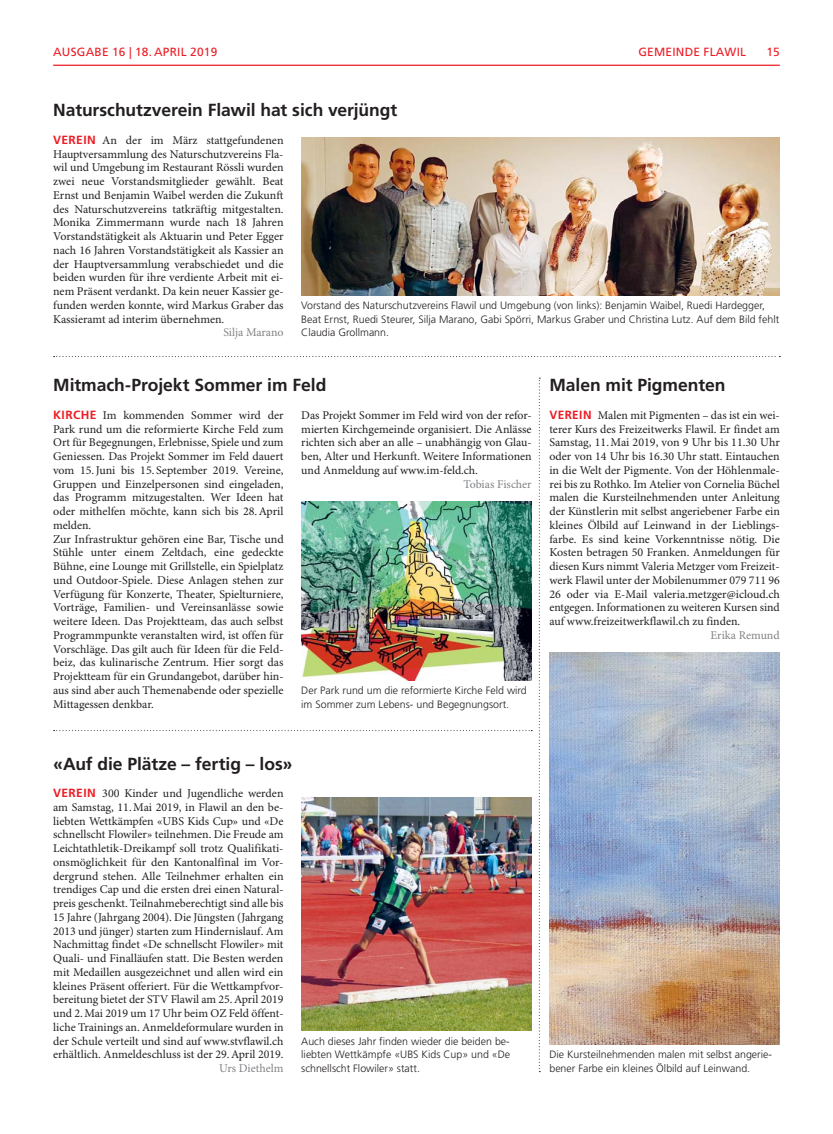
<style>
.page{position:relative;width:833px;height:1134px;background:#fff}
.page>*{position:absolute;margin:0;border:0;box-sizing:border-box;transform-origin:0 0}
.t1{font:700 17.5px "Frutiger LT Std";color:#231f20}
.t2{font:11.88px/13.8px "Minion Pro";color:#231f20;text-align:justify}
.t3{font:11.88px "Minion Pro";color:#808285}
.t4{font:11.88px "Frutiger LT Std";letter-spacing:.02em;color:#ed1c24}
.t5{font:300 10.62px/13.8px "Frutiger LT Std";color:#231f20}
.s1{font-family:"Frutiger LT Std";font-weight:700;color:#ed1c24}
</style>
<div class="page">
<hr style="left:53px;top:65px;width:727px;height:1px;background:#ed1c24">
<svg style="left:54px;top:356px;width:726px;height:1px"></svg>
<svg style="left:54px;top:730px;width:478px;height:1px"></svg>
<svg style="left:539px;top:378px;width:1px;height:694px"></svg>
<img style="left:301px;top:137px;width:479px;height:158px">
<img style="left:301px;top:501px;width:230px;height:179px">
<img style="left:549px;top:653px;width:231px;height:391px">
<img style="left:301px;top:797px;width:230px;height:234px">
<p class="t4" style="left:53px;top:46px;width:166px">AUSGABE 16 | 18. APRIL 2019</p>
<p class="t4" style="left:638px;top:46px;width:109px">GEMEINDE FLAWIL</p>
<p class="t4" style="left:766px;top:46px;width:15px">15</p>
<h1 class="t1" style="left:53px;top:102px;width:346px">Naturschutzverein Flawil hat sich verjüngt</h1>
<p class="t2" style="left:53px;top:134px;width:232px"><span class="s1">VEREIN</span> An der im März stattgefundenen Hauptversammlung des Naturschutzvereins Fla&shy;wil und Umgebung im Restaurant Rössli wurden zwei neue Vorstandsmitglieder gewählt. Beat Ernst und Benjamin Waibel werden die Zukunft des Naturschutzvereins tatkräftig mitgestalten.<br>Monika Zimmermann wurde nach 18 Jahren Vorstandstätigkeit als Aktuarin und Peter Egger nach 16 Jahren Vorstandstätigkeit als Kassier an der Hauptversammlung verabschiedet und die beiden wurden für ihre verdiente Arbeit mit ei&shy;nem Präsent verdankt. Da kein neuer Kassier ge&shy;funden werden konnte, wird Markus Graber das Kassieramt ad interim übernehmen.</p>
<p class="t3" style="left:223px;top:328px;width:62px">Silja Marano</p>
<p class="t5" style="left:301px;top:299px;width:479px">Vorstand des Naturschutzvereins Flawil und Umgebung (von links): Benjamin Waibel, Ruedi Hardegger,<br>Beat Ernst, Ruedi Steurer, Silja Marano, Gabi Spörri, Markus Graber und Christina Lutz. Auf dem Bild fehlt<br>Claudia Grollmann.</p>
<h1 class="t1" style="left:53px;top:377px;width:275px">Mitmach-Projekt Sommer im Feld</h1>
<p class="t2" style="left:53px;top:409px;width:232px;text-align:left"><span class="s1">KIRCHE</span> Im kommenden Sommer wird der Park rund um die reformierte Kirche Feld zum Ort für Begegnungen, Erlebnisse, Spiele und zum Geniessen. Das Projekt Sommer im Feld dauert vom 15. Juni bis 15. September 2019. Vereine, Gruppen und Einzelpersonen sind eingeladen, das Programm mitzugestalten. Wer Ideen hat oder mithelfen möchte, kann sich bis 28. April melden.<br>Zur Infrastruktur gehören eine Bar, Tische und Stühle unter einem Zeltdach, eine gedeckte Bühne, eine Lounge mit Grillstelle, ein Spielplatz und Outdoor-Spiele. Diese Anlagen stehen zur Verfügung für Konzerte, Theater, Spielturniere, Vorträge, Familien- und Vereinsanlässe sowie weitere Ideen. Das Projektteam, das auch selbst Programmpunkte veranstalten wird, ist offen für Vorschläge. Das gilt auch für Ideen für die Feld&shy;beiz, das kulinarische Zentrum. Hier sorgt das Projektteam für ein Grundangebot, darüber hin&shy;aus sind aber auch Themenabende oder spezielle Mittagessen denkbar.</p>
<p class="t2" style="left:301px;top:409px;width:232px">Das Projekt Sommer im Feld wird von der refor&shy;mierten Kirchgemeinde organisiert. Die Anlässe richten sich aber an alle – unabhängig von Glau&shy;ben, Alter und Herkunft. Weitere Informationen und Anmeldung auf www.im-feld.ch.</p>
<p class="t3" style="left:463px;top:479px;width:70px">Tobias Fischer</p>
<p class="t5" style="left:301px;top:684px;width:227px">Der Park rund um die reformierte Kirche Feld wird im Sommer zum Lebens- und Begegnungsort.</p>
<h1 class="t1" style="left:549px;top:377px;width:177px">Malen mit Pigmenten</h1>
<p class="t2" style="left:549px;top:409px;width:232px"><span class="s1">VEREIN</span> Malen mit Pigmenten – das ist ein wei&shy;terer Kurs des Freizeitwerks Flawil. Er findet am Samstag, 11. Mai 2019, von 9 Uhr bis 11.30 Uhr oder von 14 Uhr bis 16.30 Uhr statt. Eintauchen in die Welt der Pigmente. Von der Höhlenmale&shy;rei bis zu Rothko. Im Atelier von Cornelia Büchel malen die Kursteilnehmenden unter Anleitung der Künstlerin mit selbst angeriebener Farbe ein kleines Ölbild auf Leinwand in der Lieblings&shy;farbe. Es sind keine Vorkenntnisse nötig. Die Kosten betragen 50 Franken. Anmeldungen für diesen Kurs nimmt Valeria Metzger vom Freizeit&shy;werk Flawil unter der Mobilenummer 079 711 96<br>26 oder via E-Mail valeria.metzger@icloud.ch entgegen. Informationen zu weiteren Kursen sind auf www.freizeitwerkflawil.ch zu finden.</p>
<p class="t3" style="left:710px;top:630px;width:71px">Erika Remund</p>
<h1 class="t1" style="left:53px;top:755px;width:241px">«Auf die Plätze – fertig – los»</h1>
<p class="t2" style="left:53px;top:787px;width:232px"><span class="s1">VEREIN</span> 300 Kinder und Jugendliche werden am Samstag, 11. Mai 2019, in Flawil an den be&shy;liebten Wettkämpfen «UBS Kids Cup» und «De schnellscht Flowiler» teilnehmen. Die Freude am Leichtathletik-Dreikampf soll trotz Qualifikati&shy;onsmöglichkeit für den Kantonalfinal im Vor&shy;dergrund stehen. Alle Teilnehmer erhalten ein trendiges Cap und die ersten drei einen Natural&shy;preis geschenkt. Teilnahmeberechtigt sind alle bis 15 Jahre (Jahrgang 2004). Die Jüngsten (Jahrgang 2013 und jünger) starten zum Hindernislauf. Am Nachmittag findet «De schnellscht Flowiler» mit Quali- und Finalläufen statt. Die Besten werden mit Medaillen ausgezeichnet und allen wird ein kleines Präsent offeriert. Für die Wettkampfvor&shy;bereitung bietet der STV Flawil am 25. April 2019 und 2. Mai 2019 um 17 Uhr beim OZ Feld öffent&shy;liche Trainings an. Anmeldeformulare wurden in der Schule verteilt und sind auf www.stvflawil.ch erhältlich. Anmeldeschluss ist der 29. April 2019.</p>
<p class="t3" style="left:219px;top:1064px;width:66px">Urs Diethelm</p>
<p class="t5" style="left:301px;top:1035px;width:210px;text-align:justify">Auch dieses Jahr finden wieder die beiden be&shy;liebten Wettkämpfe «UBS Kids Cup» und «De schnellscht Flowiler» statt.</p>
<p class="t5" style="left:549px;top:1048px;width:224px">Die Kursteilnehmenden malen mit selbst angerie&shy;bener Farbe ein kleines Ölbild auf Leinwand.</p>
</div>
